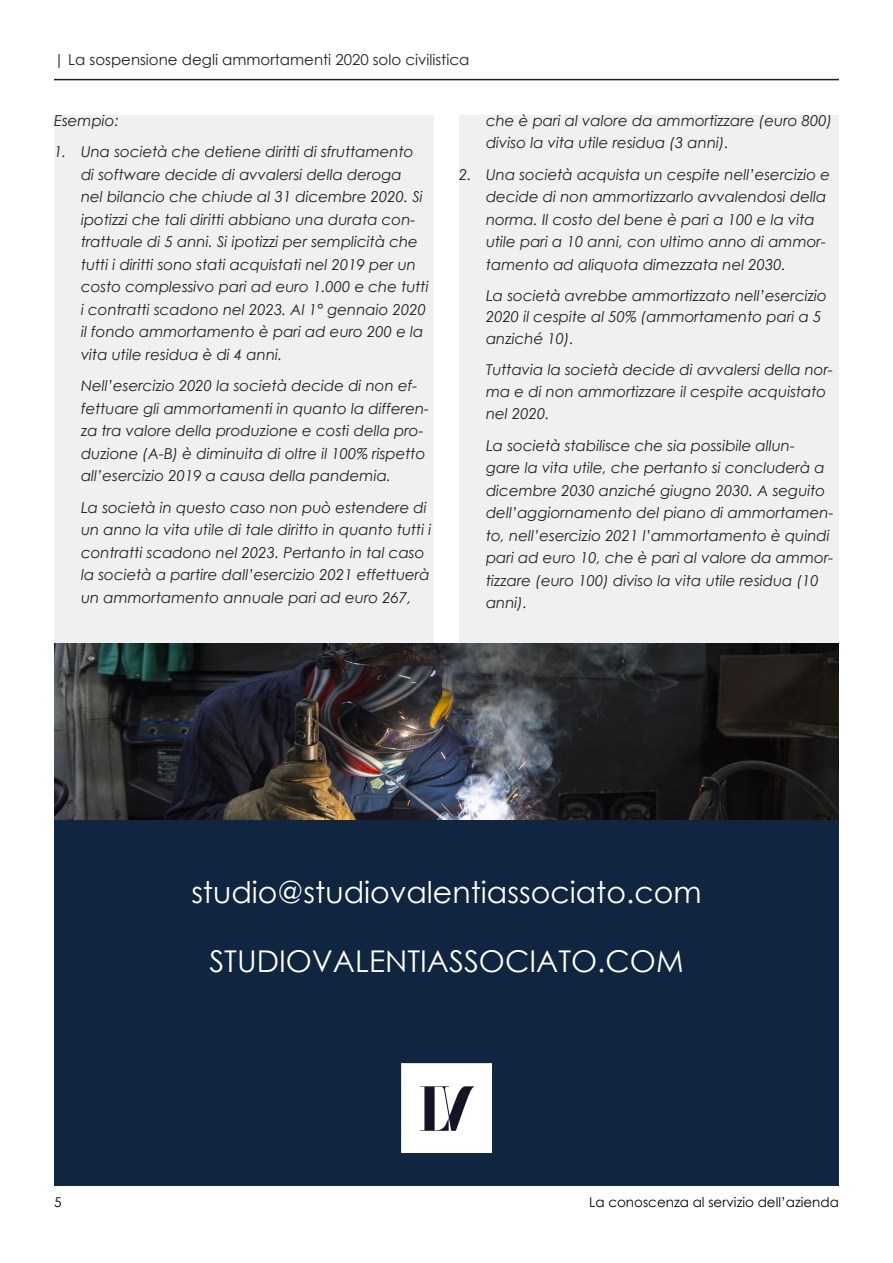
<style>
.page{position:relative;width:893px;height:1263px;background:#fff}
.page>*{position:absolute;margin:0;border:0;box-sizing:border-box;transform-origin:0 0}
.t1{font:30px "Century Gothic";color:#fff}
.t2{font:italic 15px/22.5px "Century Gothic";color:#231f20}
.t3{font:15px "Century Gothic";color:#231f20}
.t4{font:13.5px "Century Gothic";color:#000}
</style>
<div class="page">
<div style="left:54px;top:820px;width:785px;height:366px;background:#10253f"></div>
<img style="left:402px;top:1064px;width:89px;height:89px">
<div style="left:54px;top:115px;width:380px;height:528px;background:#f0f0f0"></div>
<div style="left:459px;top:115px;width:380px;height:528px;background:#f0f0f0"></div>
<img style="left:54px;top:643px;width:785px;height:177px">
<hr style="left:54px;top:79px;width:785px;height:1px;background:#231f20">
<p class="t3" style="left:54px;top:49px;width:417px">| La sospensione degli ammortamenti 2020 solo civilistica</p>
<p class="t2" style="left:54px;top:109px;width:66px">Esempio:</p>
<p class="t2" style="left:81px;top:140px;width:349px;text-indent:-27px">1. Una società che detiene diritti di sfruttamento di software decide di avvalersi della deroga<br>nel bilancio che chiude al 31 dicembre 2020. Si ipotizzi che tali diritti abbiano una durata con&shy;trattuale di 5 anni. Si ipotizzi per semplicità che tutti i diritti sono stati acquistati nel 2019 per un costo complessivo pari ad euro 1.000 e che tutti i contratti scadono nel 2023. Al 1° gennaio 2020 il fondo ammortamento è pari ad euro 200 e la vita utile residua è di 4 anni.</p>
<p class="t2" style="left:81px;top:374px;width:350px">Nell’esercizio 2020 la società decide di non ef&shy;fettuare gli ammortamenti in quanto la differen&shy;za tra valore della produzione e costi della pro&shy;duzione (A-B) è diminuita di oltre il 100% rispetto all’esercizio 2019 a causa della pandemia.</p>
<p class="t2" style="left:81px;top:496px;width:352px">La società in questo caso non può estendere di un anno la vita utile di tale diritto in quanto tutti i contratti scadono nel 2023. Pertanto in tal caso la società a partire dall’esercizio 2021 effettuerà un ammortamento annuale pari ad euro 267,</p>
<p class="t2" style="left:486px;top:109px;width:348px">che è pari al valore da ammortizzare (euro 800) diviso la vita utile residua (3 anni).</p>
<p class="t2" style="left:486px;top:163px;width:346px;text-indent:-27px">2. Una società acquista un cespite nell’esercizio e decide di non ammortizzarlo avvalendosi della norma. Il costo del bene è pari a 100 e la vita utile pari a 10 anni, con ultimo anno di ammor&shy;tamento ad aliquota dimezzata nel 2030.</p>
<p class="t2" style="left:486px;top:284px;width:342px;line-height:21.8px">La società avrebbe ammortizzato nell’esercizio<br>2020 il cespite al 50% (ammortamento pari a 5 anziché 10).</p>
<p class="t2" style="left:486px;top:358px;width:349px">Tuttavia la società decide di avvalersi della nor&shy;ma e di non ammortizzare il cespite acquistato nel 2020.</p>
<p class="t2" style="left:486px;top:434px;width:349px">La società stabilisce che sia possibile allun-<br>gare la vita utile, che pertanto si concluderà a dicembre 2030 anziché giugno 2030. A seguito dell’aggiornamento del piano di ammortamen&shy;to, nell’esercizio 2021 l’ammortamento è quindi pari ad euro 10, che è pari al valore da ammor&shy;tizzare (euro 100) diviso la vita utile residua (10 anni).</p>
<p class="t1" style="left:191px;top:871px;width:512px">studio@studiovalentiassociato.com</p>
<p class="t1" style="left:209px;top:940px;width:476px">STUDIOVALENTIASSOCIATO.COM</p>
<p class="t4" style="left:54px;top:1192px;width:9px">5</p>
<p class="t4" style="left:589px;top:1192px;width:251px">La conoscenza al servizio dell’azienda</p>
</div>
